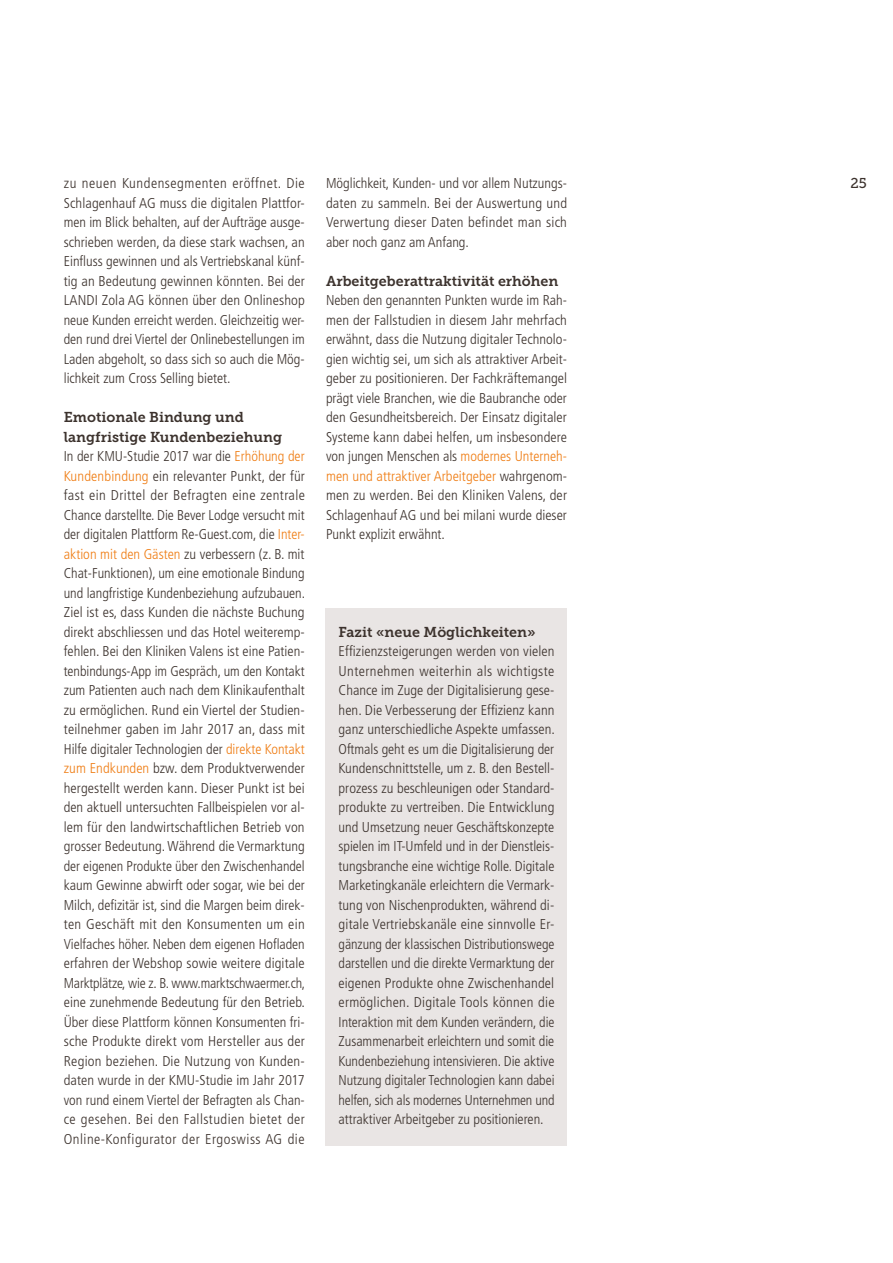
<style>
.page{position:relative;width:893px;height:1263px;background:#fff}
.page>*{position:absolute;margin:0;border:0;box-sizing:border-box;transform-origin:0 0}
.t1{font:300 condensed 14.25px/19.5px "Frutiger";color:#3c322d;text-align:justify}
.t2{font:14.25px/19.5px "Museo Slab 700";color:#3c322d}
.t3{font:300 condensed 14.25px "Frutiger";letter-spacing:.035em;color:#3c322d}
.t4{font:14.25px "Museo Slab 500";color:#3c322d}
.s1{color:#ef7d14}
</style>
<div class="page">
<div style="left:326px;top:608px;width:241px;height:537px;background:#e9e5e4"></div>
<p class="t3" style="left:64px;top:175px;width:242px">zu neuen Kundensegmenten eröffnet. Die</p>
<p class="t4" style="left:850px;top:175px;width:18px">25</p>
<p class="t1" style="left:64px;top:193px;width:243px">Schlagenhauf AG muss die digitalen Plattfor&shy;men im Blick behalten, auf der Aufträge ausge&shy;schrieben werden, da diese stark wachsen, an Einfluss gewinnen und als Vertriebskanal künf&shy;tig an Bedeutung gewinnen könnten. Bei der LANDI Zola AG können über den Onlineshop neue Kunden erreicht werden. Gleichzeitig wer&shy;den rund drei Viertel der Onlinebestellungen im Laden abgeholt, so dass sich so auch die Mög&shy;lichkeit zum Cross Selling bietet.</p>
<p class="t2" style="left:64px;top:408px;width:220px">Emotionale Bindung und langfristige Kundenbeziehung</p>
<p class="t1" style="left:64px;top:447px;width:243px;text-align:left">In der KMU-Studie 2017 war die <span class="s1">Erhöhung der Kundenbindung</span> ein relevanter Punkt, der für fast ein Drittel der Befragten eine zentrale Chance darstellte. Die Bever Lodge versucht mit der digitalen Plattform Re-Guest.com, die <span class="s1">Inter&shy;aktion mit den Gästen</span> zu verbessern (z. B. mit Chat-Funktionen), um eine emotionale Bindung und langfristige Kundenbeziehung aufzubauen.<br>Ziel ist es, dass Kunden die nächste Buchung direkt abschliessen und das Hotel weiteremp&shy;fehlen. Bei den Kliniken Valens ist eine Patien&shy;tenbindungs-App im Gespräch, um den Kontakt zum Patienten auch nach dem Klinikaufenthalt zu ermöglichen. Rund ein Viertel der Studien&shy;teilnehmer gaben im Jahr 2017 an, dass mit Hilfe digitaler Technologien der <span class="s1">direkte Kontakt zum Endkunden</span> bzw. dem Produktverwender hergestellt werden kann. Dieser Punkt ist bei den aktuell untersuchten Fallbeispielen vor al&shy;lem für den landwirtschaftlichen Betrieb von grosser Bedeutung. Während die Vermarktung der eigenen Produkte über den Zwischenhandel kaum Gewinne abwirft oder sogar, wie bei der Milch, defizitär ist, sind die Margen beim direk&shy;ten Geschäft mit den Konsumenten um ein Vielfaches höher. Neben dem eigenen Hofladen erfahren der Webshop sowie weitere digitale Marktplätze, wie z. B. www.marktschwaermer.ch, eine zunehmende Bedeutung für den Betrieb.<br>Über diese Plattform können Konsumenten fri&shy;sche Produkte direkt vom Hersteller aus der Region beziehen. Die Nutzung von Kunden&shy;daten wurde in der KMU-Studie im Jahr 2017 von rund einem Viertel der Befragten als Chan&shy;ce gesehen. Bei den Fallstudien bietet der Online-Konfigurator der Ergoswiss AG die</p>
<p class="t1" style="left:326px;top:174px;width:243px">Möglichkeit, Kunden- und vor allem Nutzungs&shy;daten zu sammeln. Bei der Auswertung und Verwertung dieser Daten befindet man sich aber noch ganz am Anfang.</p>
<p class="t2" style="left:326px;top:271px;width:234px">Arbeitgeberattraktivität erhöhen</p>
<p class="t1" style="left:326px;top:291px;width:243px">Neben den genannten Punkten wurde im Rah&shy;men der Fallstudien in diesem Jahr mehrfach erwähnt, dass die Nutzung digitaler Technolo&shy;gien wichtig sei, um sich als attraktiver Arbeit&shy;geber zu positionieren. Der Fachkräftemangel prägt viele Branchen, wie die Baubranche oder den Gesundheitsbereich. Der Einsatz digitaler Systeme kann dabei helfen, um insbesondere von jungen Menschen als <span class="s1">modernes Unterneh&shy;men und attraktiver Arbeitgeber</span> wahrgenom&shy;men zu werden. Bei den Kliniken Valens, der Schlagenhauf AG und bei milani wurde dieser Punkt explizit erwähnt.</p>
<p class="t2" style="left:339px;top:622px;width:199px">Fazit «neue Möglichkeiten»</p>
<p class="t1" style="left:339px;top:642px;width:218px">Effizienzsteigerungen werden von vielen Unternehmen weiterhin als wichtigste Chance im Zuge der Digitalisierung gese&shy;hen. Die Verbesserung der Effizienz kann ganz unterschiedliche Aspekte umfassen.<br>Oftmals geht es um die Digitalisierung der Kundenschnittstelle, um z. B. den Bestell&shy;prozess zu beschleunigen oder Standard&shy;produkte zu vertreiben. Die Entwicklung und Umsetzung neuer Geschäftskonzepte spielen im IT-Umfeld und in der Dienstleis&shy;tungsbranche eine wichtige Rolle. Digitale Marketingkanäle erleichtern die Vermark&shy;tung von Nischenprodukten, während di&shy;gitale Vertriebskanäle eine sinnvolle Er&shy;gänzung der klassischen Distributionswege darstellen und die direkte Vermarktung der eigenen Produkte ohne Zwischenhandel ermöglichen. Digitale Tools können die Interaktion mit dem Kunden verändern, die Zusammenarbeit erleichtern und somit die Kundenbeziehung intensivieren. Die aktive Nutzung digitaler Technologien kann dabei helfen, sich als modernes Unternehmen und attraktiver Arbeitgeber zu positionieren.</p>
</div>
